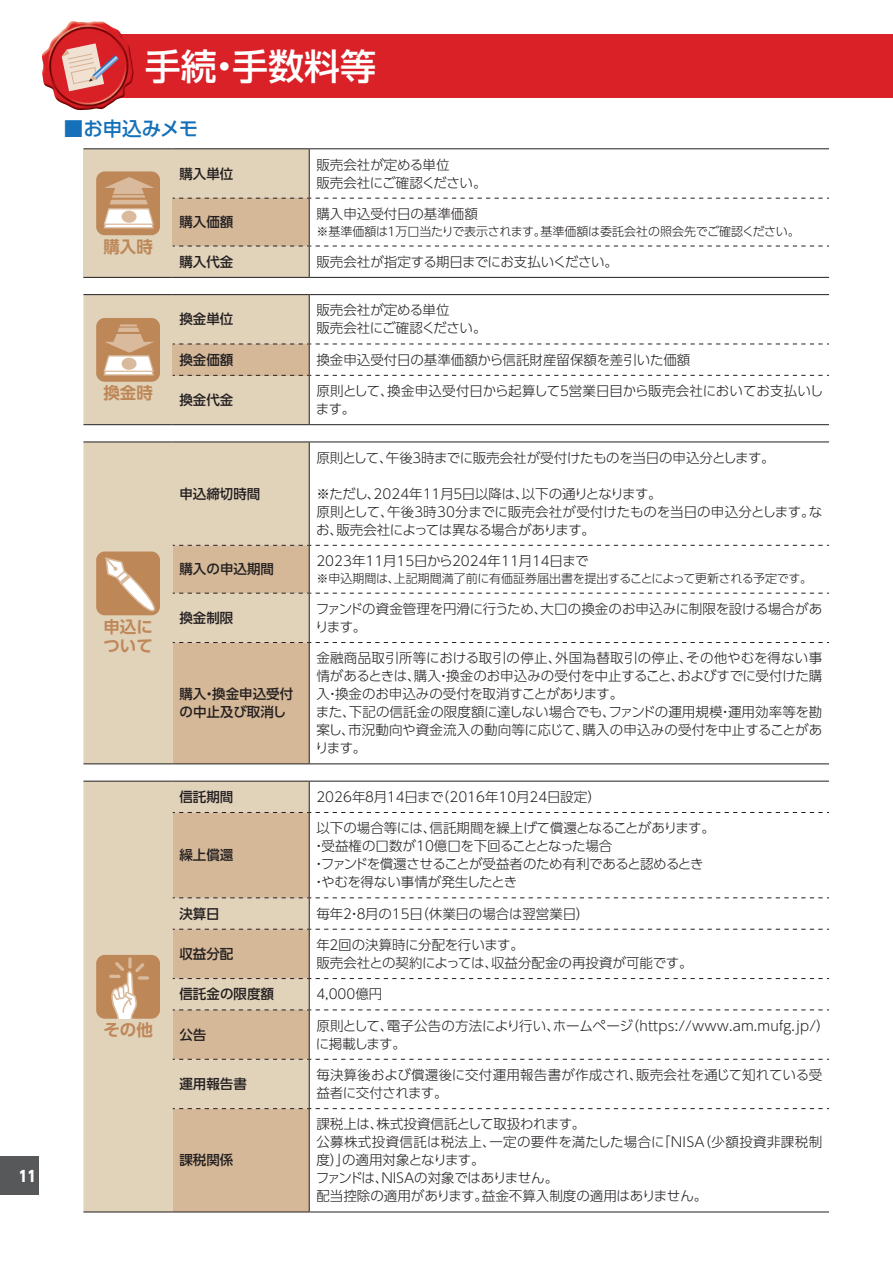
<style>
.page{position:relative;width:893px;height:1263px;background:#fff}
.page>*{position:absolute;margin:0;border:0;box-sizing:border-box;transform-origin:0 0}
.t1{font:500 36px "UD Shin Go Pro";color:#fff}
.t2{font:500 19.5px "UD Shin Go Pro";letter-spacing:-.005em;color:#1471b9}
.t3{font:700 16.5px/19.5px "UD Shin Go Pro De";color:#be8757}
.t4{font:800 15px "UD Shin Go Pro";color:#fff;scale:.9 1}
.t5{font:300 13.5px/18px "UD Shin Go Pro";color:#231f20}
.t6{font:300 13.5px/18px "UD Shin Go Pro";letter-spacing:-.02em;color:#231f20}
.t7{font:500 13.5px/18px "UD Shin Go Pro";color:#231f20}
.t8{font:300 13.5px "UD Shin Go Pro";letter-spacing:-.03em;color:#231f20}
.t9{font:300 12px "UD Shin Go Pro";letter-spacing:-.02em;color:#231f20}
</style>
<div class="page">
<div style="left:0;top:1157px;width:38px;height:38px;background:#57585a"></div>
<div style="left:83px;top:149px;width:90px;height:128px;background:#e1d2ba"></div>
<hr style="left:83px;top:148px;width:90px;height:1px;background:#231f20">
<hr style="left:83px;top:277px;width:90px;height:1px;background:#231f20">
<hr style="left:173px;top:148px;width:136px;height:1px;background:#231f20">
<hr style="left:309px;top:148px;width:520px;height:1px;background:#231f20">
<hr style="left:173px;top:277px;width:136px;height:1px;background:#231f20">
<hr style="left:309px;top:277px;width:520px;height:1px;background:#231f20">
<svg style="left:173px;top:149px;width:656px;height:128px"></svg>
<div style="left:96px;top:171px;width:64px;height:64px;background:#be8757;border-radius:9px"></div>
<svg style="left:103px;top:177px;width:51px;height:52px"></svg>
<hr style="left:83px;top:294px;width:90px;height:1px;background:#231f20">
<hr style="left:173px;top:294px;width:136px;height:1px;background:#231f20">
<hr style="left:309px;top:294px;width:520px;height:1px;background:#231f20">
<svg style="left:83px;top:295px;width:746px;height:130px"></svg>
<div style="left:83px;top:443px;width:226px;height:320px;background:#e1d2ba"></div>
<hr style="left:83px;top:442px;width:90px;height:1px;background:#231f20">
<hr style="left:173px;top:442px;width:136px;height:1px;background:#231f20">
<hr style="left:309px;top:442px;width:520px;height:1px;background:#231f20">
<hr style="left:309px;top:442px;width:1px;height:103px;background:#231f20">
<svg style="left:173px;top:545px;width:656px;height:218px"></svg>
<hr style="left:83px;top:763px;width:90px;height:1px;background:#231f20">
<hr style="left:173px;top:763px;width:136px;height:1px;background:#231f20">
<hr style="left:309px;top:763px;width:520px;height:1px;background:#231f20">
<div style="left:96px;top:551px;width:64px;height:64px;background:#be8757;border-radius:9px"></div>
<svg style="left:104px;top:556px;width:56px;height:63px"></svg>
<div style="left:83px;top:782px;width:226px;height:429px;background:#e1d2ba"></div>
<svg style="left:173px;top:813px;width:136px;height:398px;fill:#d4b898"></svg>
<hr style="left:83px;top:781px;width:90px;height:1px;background:#231f20">
<hr style="left:173px;top:781px;width:136px;height:1px;background:#231f20">
<hr style="left:309px;top:781px;width:520px;height:1px;background:#231f20">
<hr style="left:309px;top:781px;width:1px;height:31px;background:#231f20">
<hr style="left:309px;top:813px;width:1px;height:84px;background:#231f20">
<hr style="left:309px;top:898px;width:1px;height:31px;background:#231f20">
<hr style="left:309px;top:929px;width:1px;height:49px;background:#231f20">
<hr style="left:309px;top:979px;width:1px;height:30px;background:#231f20">
<hr style="left:309px;top:1010px;width:1px;height:49px;background:#231f20">
<hr style="left:309px;top:1060px;width:1px;height:48px;background:#231f20">
<hr style="left:309px;top:1109px;width:1px;height:102px;background:#231f20">
<svg style="left:173px;top:812px;width:656px;height:1px"></svg>
<svg style="left:173px;top:897px;width:656px;height:1px"></svg>
<svg style="left:173px;top:929px;width:656px;height:1px"></svg>
<svg style="left:173px;top:978px;width:656px;height:1px"></svg>
<svg style="left:173px;top:1009px;width:656px;height:1px"></svg>
<svg style="left:173px;top:1059px;width:656px;height:1px"></svg>
<svg style="left:173px;top:1108px;width:656px;height:1px"></svg>
<hr style="left:83px;top:1211px;width:90px;height:1px;background:#231f20">
<hr style="left:173px;top:1211px;width:136px;height:1px;background:#231f20">
<hr style="left:309px;top:1211px;width:520px;height:1px;background:#231f20">
<div style="left:96px;top:955px;width:64px;height:64px;background:#be8757;border-radius:9px"></div>
<svg style="left:128px;top:957px;width:4px;height:11px"></svg>
<svg style="left:109px;top:962px;width:35px;height:57px"></svg>
<svg style="left:138px;top:976px;width:11px;height:4px"></svg>
<div style="left:83px;top:34px;width:810px;height:64px;background:#da2128"></div>
<img style="left:42px;top:21px;width:92px;height:90px">
<svg style="left:62px;top:43px;width:57px;height:48px"></svg>
<p class="t4" style="left:19px;top:1163px;width:21px">11</p>
<h1 class="t1" style="left:145px;top:37px;width:233px">手続・手数料等</h1>
<h2 class="t2" style="left:64px;top:112px;width:136px">■お申込みメモ</h2>
<p class="t3" style="left:103px;top:236px;width:51px">購入時</p>
<p class="t3" style="left:103px;top:383px;width:51px">換金時</p>
<p class="t3" style="left:103px;top:616px;width:51px">申込について</p>
<p class="t3" style="left:103px;top:1020px;width:51px">その他</p>
<p class="t7" style="left:179px;top:164px;width:55px">購入単位</p>
<p class="t5" style="left:316px;top:155px;width:172px">販売会社が定める単位<br>販売会社にご確認ください。</p>
<p class="t7" style="left:179px;top:213px;width:55px">購入価額</p>
<p class="t5" style="left:316px;top:204px;width:163px">購入申込受付日の基準価額</p>
<p class="t9" style="left:316px;top:221px;width:485px">※基準価額は１万口当たりで表示されます。基準価額は委託会社の照会先でご確認ください。</p>
<p class="t7" style="left:179px;top:252px;width:55px">購入代金</p>
<p class="t6" style="left:316px;top:252px;width:303px">販売会社が指定する期日までにお支払いください。</p>
<p class="t7" style="left:179px;top:310px;width:55px">換金単位</p>
<p class="t5" style="left:316px;top:301px;width:172px">販売会社が定める単位<br>販売会社にご確認ください。</p>
<p class="t7" style="left:179px;top:350px;width:55px">換金価額</p>
<p class="t5" style="left:316px;top:350px;width:375px">換金申込受付日の基準価額から信託財産留保額を差引いた価額</p>
<p class="t7" style="left:179px;top:391px;width:55px">換金代金</p>
<p class="t5" style="left:316px;top:381px;width:509px">原則として、換金申込受付日から起算して５営業日目から販売会社においてお支払いします。</p>
<p class="t7" style="left:179px;top:484px;width:82px">申込締切時間</p>
<p class="t7" style="left:179px;top:560px;width:96px">購入の申込期間</p>
<p class="t8" style="left:316px;top:447px;width:460px">原則として、午後３時までに販売会社が受付けたものを当日の申込分とします。</p>
<p class="t5" style="left:316px;top:484px;width:508px">※ただし、2024年11月５日以降は、以下の通りとなります。<br>原則として、午後３時30分までに販売会社が受付けたものを当日の申込分とします。なお、販売会社によっては異なる場合があります。</p>
<p class="t5" style="left:316px;top:551px;width:274px">2023年11月15日から2024年11月14日まで</p>
<p class="t9" style="left:316px;top:568px;width:497px">※申込期間は、上記期間満了前に有価証券届出書を提出することによって更新される予定です。</p>
<p class="t7" style="left:179px;top:608px;width:55px">換金制限</p>
<p class="t5" style="left:315px;top:599px;width:509px">ファンドの資金管理を円滑に行うため、大口の換金のお申込みに制限を設ける場合があります。</p>
<p class="t7" style="left:179px;top:685px;width:115px">購入・換金申込受付の中止及び取消し</p>
<p class="t5" style="left:315px;top:649px;width:509px">金融商品取引所等における取引の停止、外国為替取引の停止、その他やむを得ない事情があるときは、購入・換金のお申込みの受付を中止すること、およびすでに受付けた購入・換金のお申込みの受付を取消すことがあります。<br>また、下記の信託金の限度額に達しない場合でも、ファンドの運用規模・運用効率等を勘案し、市況動向や資金流入の動向等に応じて、購入の申込みの受付を中止することがあります。</p>
<p class="t7" style="left:179px;top:787px;width:55px">信託期間</p>
<p class="t5" style="left:316px;top:787px;width:286px">2026年８月14日まで（2016年10月24日設定）</p>
<p class="t7" style="left:179px;top:846px;width:55px">繰上償還</p>
<p class="t6" style="left:312px;top:819px;width:404px;text-indent:4px">以下の場合等には、信託期間を繰上げて償還となることがあります。・受益権の口数が10億口を下回ることとなった場合<br>・ファンドを償還させることが受益者のため有利であると認めるとき・やむを得ない事情が発生したとき</p>
<p class="t7" style="left:179px;top:904px;width:42px">決算日</p>
<p class="t6" style="left:316px;top:904px;width:275px">毎年２・８月の15日（休業日の場合は翌営業日）</p>
<p class="t7" style="left:179px;top:944px;width:55px">収益分配</p>
<p class="t5" style="left:316px;top:935px;width:378px">年２回の決算時に分配を行います。<br>販売会社との契約によっては、収益分配金の再投資が可能です。</p>
<p class="t7" style="left:179px;top:985px;width:96px">信託金の限度額</p>
<p class="t5" style="left:316px;top:985px;width:68px">4,000億円</p>
<p class="t7" style="left:179px;top:1025px;width:28px">公告</p>
<p class="t5" style="left:316px;top:1016px;width:515px">原則として、電子公告の方法により行い、ホームページ（https://www.am.mufg.jp/）に掲載します。</p>
<p class="t7" style="left:179px;top:1074px;width:69px">運用報告書</p>
<p class="t5" style="left:316px;top:1065px;width:507px">毎決算後および償還後に交付運用報告書が作成され、販売会社を通じて知れている受益者に交付されます。</p>
<p class="t7" style="left:179px;top:1151px;width:55px">課税関係</p>
<p class="t5" style="left:316px;top:1115px;width:508px">課税上は、株式投資信託として取扱われます。<br>公募株式投資信託は税法上、一定の要件を満たした場合に「ＮＩＳＡ（少額投資非課税制度）」の適用対象となります。<br>ファンドは、ＮＩＳＡの対象ではありません。<br>配当控除の適用があります。益金不算入制度の適用はありません。</p>
</div>
